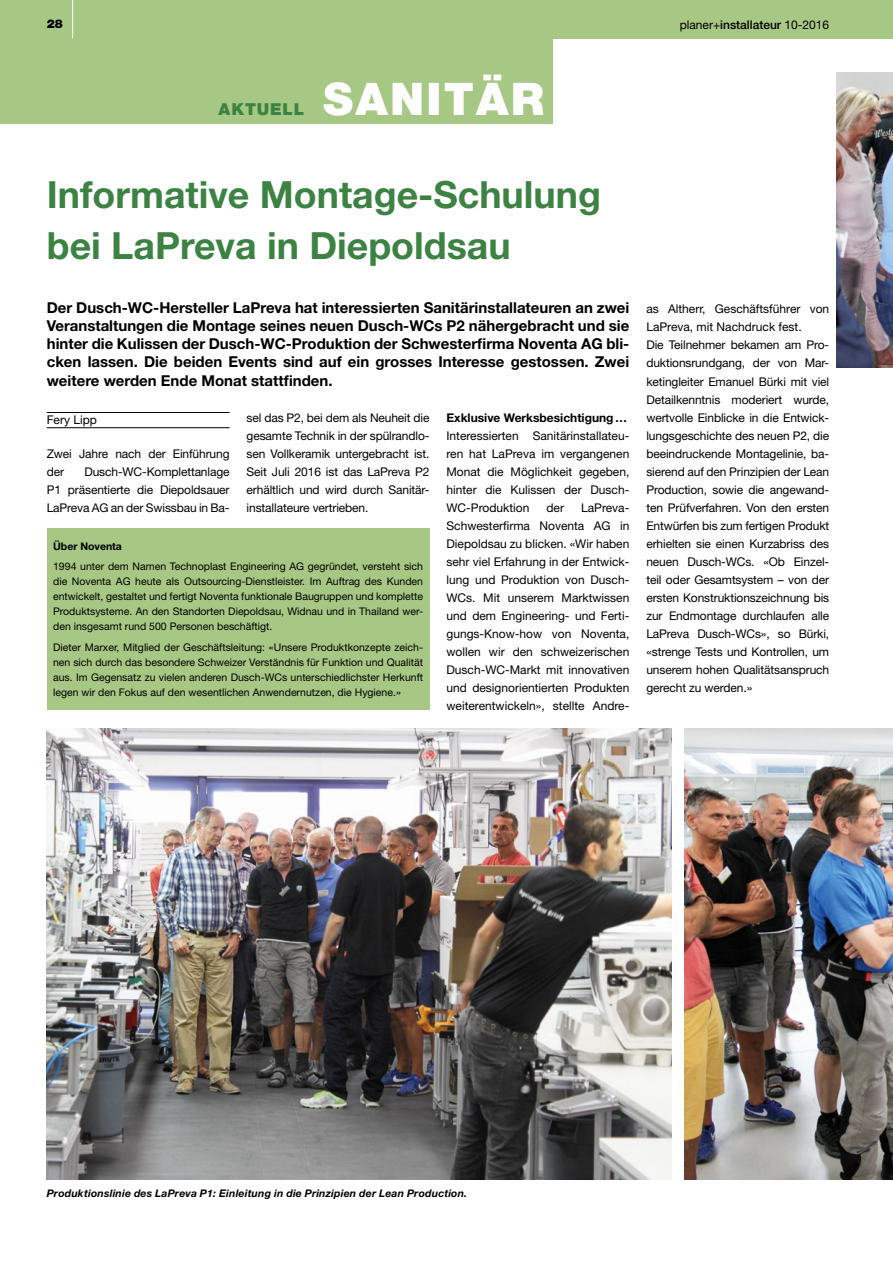
<style>
.page{position:relative;width:893px;height:1263px;background:#fff}
.page>*{position:absolute;margin:0;border:0;box-sizing:border-box;transform-origin:0 0}
.t1{font:900 45px "Helvetica Neue";letter-spacing:.05em;color:#fff}
.t2{font:700 37.5px/51px "Helvetica Neue";color:#3c8343}
.t3{font:900 16.5px "Helvetica Neue";letter-spacing:.05em;color:#3c8343}
.t4{font:700 15px/18px "Helvetica Neue";color:#000;text-align:justify}
.t5{font:12px/18px "Helvetica Neue";letter-spacing:-.01em;color:#000;text-align:justify}
.t6{font:700 12px "Helvetica Neue";color:#000}
.t7{font:900 12px "Helvetica Neue";color:#000}
.t8{font:10.5px/15px "Helvetica Neue";color:#000;text-align:justify}
.t9{font:italic 700 10.5px "Helvetica Neue";letter-spacing:.02em;color:#000}
.t10{font:700 10.5px "Helvetica Neue";color:#000}
.s1{font-weight:500}
</style>
<div class="page">
<div style="left:0;top:0;width:553px;height:123px;background:#a7c784"></div>
<div style="left:0;top:0;width:893px;height:38px;background:#a7c784"></div>
<hr style="left:72px;top:0;width:1px;height:38px;background:#fff">
<img style="left:837px;top:72px;width:56px;height:295px">
<hr style="left:47px;top:412px;width:183px;height:1px;background:#000">
<hr style="left:47px;top:427px;width:183px;height:1px;background:#000">
<img style="left:47px;top:728px;width:625px;height:451px">
<img style="left:685px;top:728px;width:208px;height:451px">
<div style="left:47px;top:528px;width:382px;height:182px;background:#a7c784"></div>
<p class="t7" style="left:47px;top:17px;width:17px">28</p>
<h3 class="t3" style="left:219px;top:99px;width:87px">AKTUELL</h3>
<h1 class="t1" style="left:323px;top:72px;width:223px">SANITÄR</h1>
<p class="t5" style="left:680px;top:15px;width:151px">planer+<span class="s1">installateur</span> 10-2016</p>
<h2 class="t2" style="left:47px;top:168px;width:556px">Informative Montage-Schulung bei LaPreva in Diepoldsau</h2>
<p class="t4" style="left:47px;top:299px;width:584px">Der Dusch-WC-Hersteller LaPreva hat interessierten Sanitärinstallateuren an zwei Veranstaltungen die Montage seines neuen Dusch-WCs P2 nähergebracht und sie hinter die Kulissen der Dusch-WC-Produktion der Schwesterfirma Noventa AG bli&shy;cken lassen. Die beiden Events sind auf ein grosses Interesse gestossen. Zwei weitere werden Ende Monat stattfinden.</p>
<p class="t5" style="left:47px;top:411px;width:52px">Fery Lipp</p>
<p class="t5" style="left:47px;top:444px;width:184px">Zwei Jahre nach der Einführung der</p>
<p class="t5" style="left:247px;top:408px;width:184px">sel das P2, bei dem als Neuheit die gesamte Technik in der spülrandlo&shy;sen Vollkeramik untergebracht ist.<br>Seit Juli 2016 ist das LaPreva P2 erhältlich und wird durch Sanitär&shy;installateure vertrieben.</p>
<p class="t6" style="left:446px;top:410px;width:182px">Exklusive Werksbesichtigung…</p>
<p class="t5" style="left:446px;top:426px;width:184px">Interessierten Sanitärinstallateu&shy;ren hat LaPreva im vergangenen Monat die Möglichkeit gegeben, hinter die Kulissen der Dusch-WC-Produktion</p>
<p class="t5" style="left:47px;top:462px;width:184px;text-indent:38px">Dusch-WC-Komplettanlage P1 präsentierte die Diepoldsauer LaPreva AG an der Swissbau in Ba-</p>
<p class="t5" style="left:446px;top:498px;width:184px;text-indent:135px">LaPreva-Schwesterfirma Noventa AG in Diepoldsau zu blicken. «Wir haben sehr viel Erfahrung in der Entwick&shy;lung und Produktion von Dusch-WCs. Mit unserem Marktwissen und dem Engineering- und Ferti&shy;gungs-Know-how von Noventa, wollen wir den schweizerischen Dusch-WC-Markt mit innovativen und designorientierten Produkten weiterentwickeln», stellte Andre-</p>
<p class="t5" style="left:546px;top:498px;width:19px">der</p>
<p class="t10" style="left:53px;top:540px;width:70px">Über Noventa</p>
<p class="t8" style="left:53px;top:559px;width:371px">1994 unter dem Namen Technoplast Engineering AG gegründet, versteht sich die Noventa AG heute als Outsourcing-Dienstleister. Im Auftrag des Kunden entwickelt, gestaltet und fertigt Noventa funktionale Baugruppen und komplette Produktsysteme. An den Standorten Diepoldsau, Widnau und in Thailand wer&shy;den insgesamt rund 500 Personen beschäftigt.</p>
<p class="t8" style="left:53px;top:639px;width:371px">Dieter Marxer, Mitglied der Geschäftsleitung: «Unsere Produktkonzepte zeich&shy;nen sich durch das besondere Schweizer Verständnis für Funktion und Qualität aus. Im Gegensatz zu vielen anderen Dusch-WCs unterschiedlichster Herkunft legen wir den Fokus auf den wesentlichen Anwendernutzen, die Hygiene.»</p>
<p class="t5" style="left:646px;top:300px;width:184px;text-align:left">as Altherr, Geschäftsführer von<br>LaPreva, mit Nachdruck fest.<br>Die Teilnehmer bekamen am Pro&shy;duktionsrundgang, der von Mar&shy;ketingleiter Emanuel Bürki mit viel<br>Detailkenntnis moderiert wurde, wertvolle Einblicke in die Entwick&shy;lungsgeschichte des neuen P2, die beeindruckende Montagelinie, ba&shy;sierend auf den Prinzipien der Lean<br>Production, sowie die angewand&shy;ten Prüfverfahren. Von den ersten<br>Entwürfen bis zum fertigen Produkt erhielten sie einen Kurzabriss des neuen Dusch-WCs. «Ob Einzel&shy;teil oder Gesamtsystem – von der ersten Konstruktionszeichnung bis zur Endmontage durchlaufen alle<br>LaPreva Dusch-WCs», so Bürki, «strenge Tests und Kontrollen, um unserem hohen Qualitätsanspruch gerecht zu werden.»</p>
<p class="t9" style="left:47px;top:1187px;width:422px">Produktionslinie des LaPreva P1: Einleitung in die Prinzipien der Lean Production.</p>
</div>
